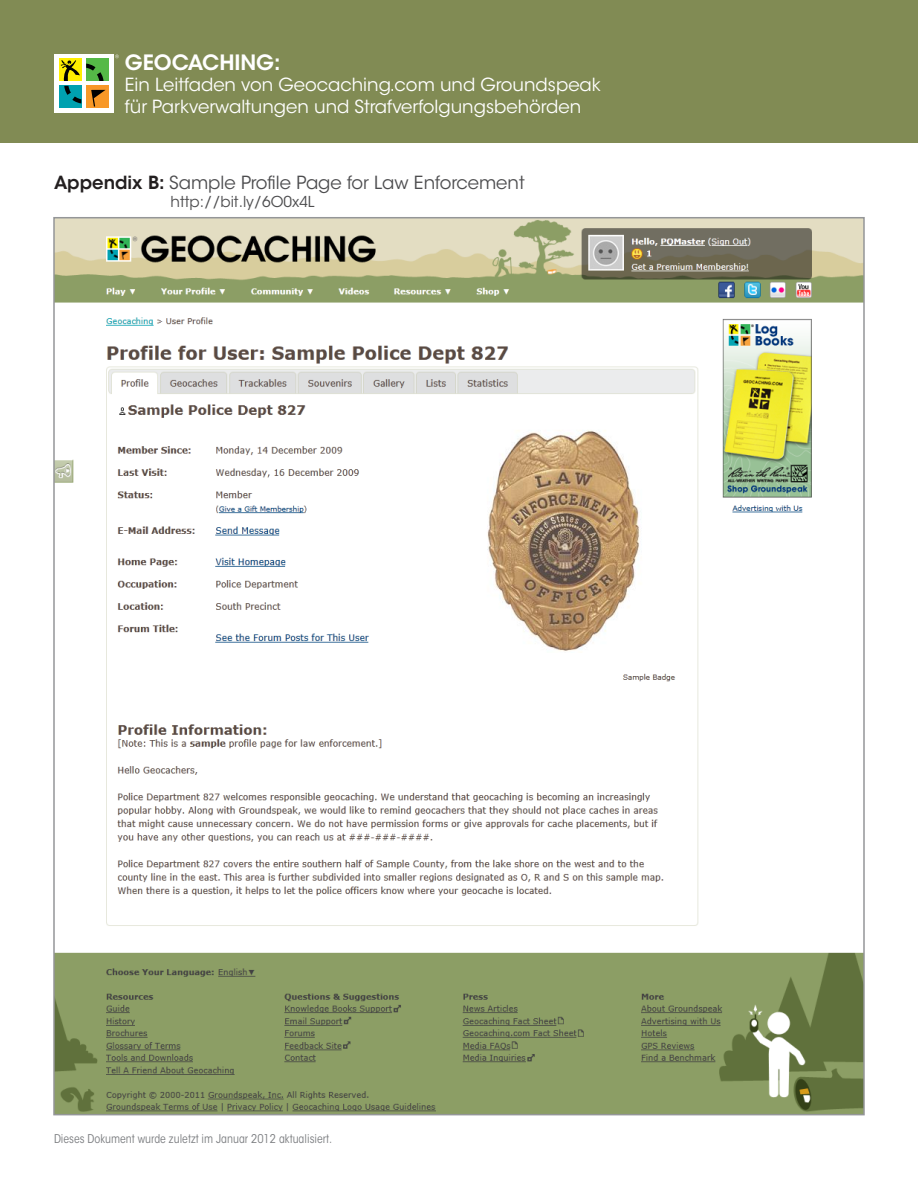
<style>
.page{position:relative;width:918px;height:1188px;background:#fff}
.page>*{position:absolute;margin:0;border:0;box-sizing:border-box;transform-origin:0 0}
.t1{font:600 21px "ITC Avant Garde Std";color:#fff}
.t2{font:18px/21.6px "ITC Avant Garde Std";color:#fff}
.t3{font:18px "ITC Avant Garde Std";color:#4d4d4f}
.t4{font:15px "ITC Avant Garde Std";color:#4d4d4f}
.t5{font:condensed 12px "ITC Avant Garde Std";color:#7c7e81}
.s1{font-weight:600;color:#231f20}
</style>
<div class="page">
<div style="left:0;top:0;width:918px;height:143px;background:#818b54"></div>
<div style="left:54px;top:54px;width:60px;height:59px;background:#fff"></div>
<svg style="left:115px;top:55px;width:4px;height:3px"></svg>
<div style="left:59px;top:59px;width:22px;height:22px;background:#ffef00"></div>
<div style="left:86px;top:59px;width:23px;height:22px;background:#55b947"></div>
<div style="left:59px;top:86px;width:22px;height:22px;background:#00a1b0"></div>
<div style="left:86px;top:86px;width:23px;height:22px;background:#f89828"></div>
<svg style="left:61px;top:60px;width:45px;height:47px"></svg>
<img style="left:56px;top:220px;width:806px;height:892px">
<p class="t1" style="left:125px;top:49px;width:157px">GEOCACHING:</p>
<p class="t2" style="left:125px;top:74px;width:478px">Ein Leitfaden von Geocaching.com und Groundspeak für Parkverwaltungen und Strafverfolgungsbehörden</p>
<p class="t3" style="left:54px;top:171px;width:472px"><span class="s1">Appendix B:</span> Sample Profile Page for Law Enforcement</p>
<p class="t4" style="left:171px;top:192px;width:146px">http://bit.ly/6O0x4L</p>
<p class="t5" style="left:54px;top:1132px;width:280px">Dieses Dokument wurde zuletzt im Januar 2012 aktualisiert.</p>
</div>
